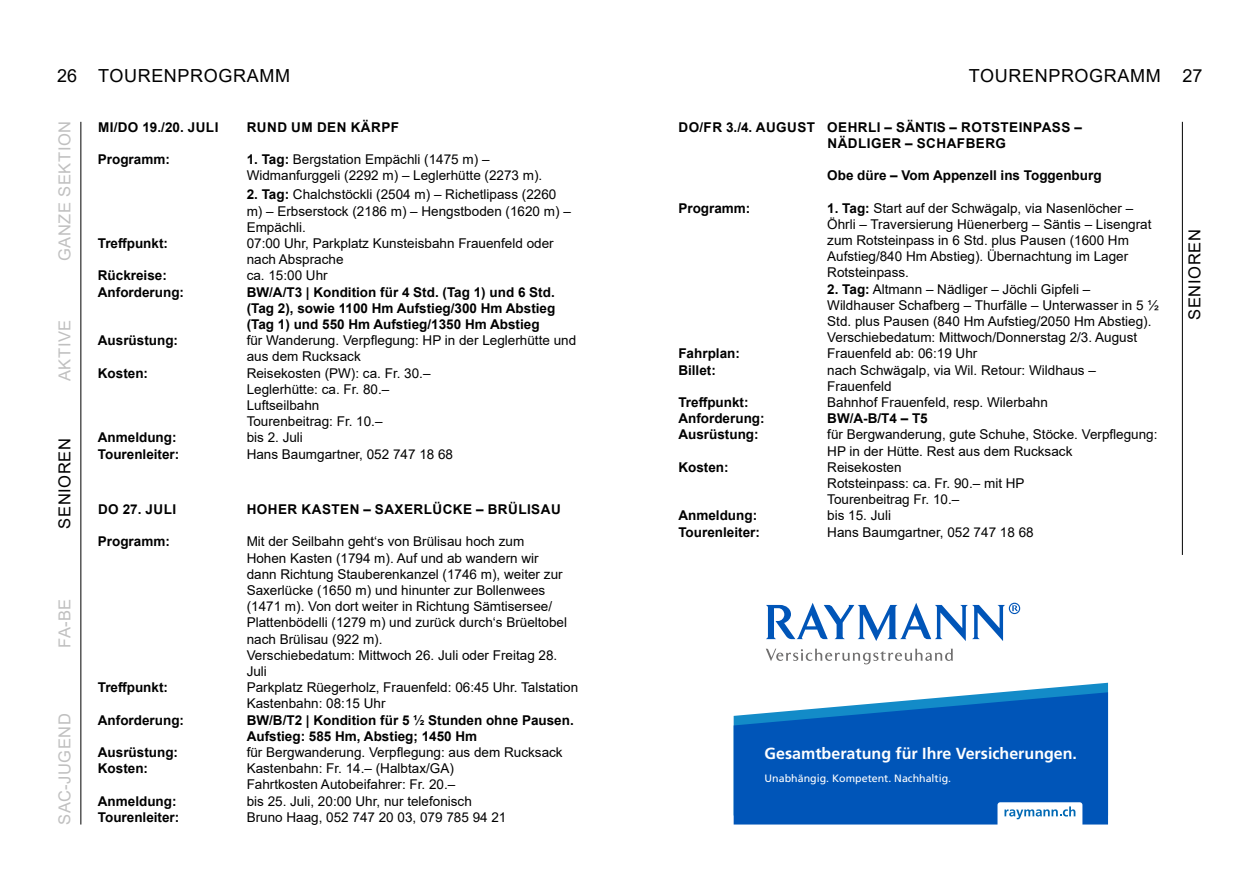
<style>
.page{position:relative;width:1259px;height:893px;background:#fff}
.page>*{position:absolute;margin:0;border:0;box-sizing:border-box;transform-origin:0 0}
.t1{font:18px "Arial";letter-spacing:.035em;color:#000}
.t2{font:16.5px "Arial";letter-spacing:.035em;color:#c0c0c0}
.t3{font:16.5px "Arial";letter-spacing:.035em;color:#000}
.t4{font:700 16.05px "Frutiger LT Std";color:#fff}
.t5{font:13.5px/16.2px "Arial";color:#000}
.t6{font:700 13.5px/16.2px "Arial";color:#000;text-align:justify}
.t7{font:700 13.5px/16.2px "Arial";letter-spacing:.035em;color:#000}
.t8{font:10.65px "Frutiger LT Std";color:#fff}
.s1{font-weight:700}
</style>
<div class="page">
<hr style="left:80px;top:122px;width:1px;height:702px;background:#000">
<hr style="left:1182px;top:122px;width:1px;height:433px;background:#000">
<svg style="left:1004px;top:683px;width:104px;height:9px"></svg>
<svg style="left:733px;top:692px;width:375px;height:132px;background:#1264bd"></svg>
<svg style="left:766px;top:649px;width:187px;height:15px"></svg>
<svg style="left:766px;top:603px;width:254px;height:38px"></svg>
<svg style="left:997px;top:802px;width:85px;height:22px"></svg>
<h1 class="t1" style="left:57px;top:64px;width:22px">26</h1>
<p class="t2" style="left:53px;top:261px;width:142px;rotate:-90deg">GANZE SEKTION</p>
<p class="t2" style="left:53px;top:381px;width:63px;rotate:-90deg">AKTIVE</p>
<p class="t3" style="left:53px;top:529px;width:92px;rotate:-90deg">SENIOREN</p>
<p class="t2" style="left:53px;top:648px;width:51px;rotate:-90deg">FA-BE</p>
<p class="t2" style="left:53px;top:825px;width:113px;rotate:-90deg">SAC-JUGEND</p>
<h1 class="t1" style="left:98px;top:64px;width:193px">TOURENPROGRAMM</h1>
<h1 class="t1" style="left:969px;top:64px;width:235px">TOURENPROGRAMM 27</h1>
<p class="t7" style="left:98px;top:119px;width:122px">MI/DO 19./20. JULI</p>
<p class="t7" style="left:247px;top:119px;width:154px">RUND UM DEN KÄRPF</p>
<p class="t6" style="left:98px;top:151px;width:74px">Programm:</p>
<p class="t5" style="left:247px;top:151px;width:297px"><span class="s1">1. Tag:</span> Bergstation Empächli (1475 m) –<br>Widmanfurggeli (2292 m) – Leglerhütte (2273 m).</p>
<p class="t5" style="left:247px;top:187px;width:326px"><span class="s1">2. Tag:</span> Chalchstöckli (2504 m) – Richetlipass (2260 m) – Erbserstock (2186 m) – Hengstboden (1620 m) –<br>Empächli.</p>
<p class="t6" style="left:98px;top:235px;width:72px">Treffpunkt:</p>
<p class="t5" style="left:247px;top:235px;width:308px">07:00 Uhr, Parkplatz Kunsteisbahn Frauenfeld oder nach Absprache</p>
<p class="t6" style="left:98px;top:268px;width:71px">Rückreise:</p>
<p class="t5" style="left:247px;top:268px;width:83px">ca. 15:00 Uhr</p>
<p class="t6" style="left:98px;top:284px;width:88px">Anforderung:</p>
<p class="t6" style="left:247px;top:284px;width:310px">BW/A/T3 | Kondition für 4 Std. (Tag 1) und 6 Std. (Tag 2), sowie 1100 Hm Aufstieg/300 Hm Abstieg (Tag 1) und 550 Hm Aufstieg/1350 Hm Abstieg</p>
<p class="t6" style="left:98px;top:333px;width:82px">Ausrüstung:</p>
<p class="t5" style="left:247px;top:332px;width:331px">für Wanderung. Verpflegung: HP in der Leglerhütte und aus dem Rucksack</p>
<p class="t6" style="left:98px;top:365px;width:52px">Kosten:</p>
<p class="t5" style="left:247px;top:365px;width:185px">Reisekosten (PW): ca. Fr. 30.–<br>Leglerhütte: ca. Fr. 80.–<br>Luftseilbahn<br>Tourenbeitrag: Fr. 10.–</p>
<p class="t6" style="left:98px;top:430px;width:80px">Anmeldung:</p>
<p class="t5" style="left:247px;top:430px;width:58px">bis 2. Juli</p>
<p class="t6" style="left:98px;top:446px;width:83px">Tourenleiter:</p>
<p class="t5" style="left:247px;top:446px;width:208px">Hans Baumgartner, 052 747 18 68</p>
<p class="t6" style="left:98px;top:501px;width:80px">DO 27. JULI</p>
<p class="t7" style="left:247px;top:501px;width:316px">HOHER KASTEN – SAXERLÜCKE – BRÜLISAU</p>
<p class="t6" style="left:98px;top:534px;width:74px">Programm:</p>
<p class="t5" style="left:247px;top:533px;width:322px">Mit der Seilbahn geht‘s von Brülisau hoch zum Hohen Kasten (1794 m). Auf und ab wandern wir dann Richtung Stauberenkanzel (1746 m), weiter zur Saxerlücke (1650 m) und hinunter zur Bollenwees (1471 m). Von dort weiter in Richtung Sämtisersee/ Plattenbödelli (1279 m) und zurück durch‘s Brüeltobel nach Brülisau (922 m).<br>Verschiebedatum: Mittwoch 26. Juli oder Freitag 28.<br>Juli</p>
<p class="t6" style="left:98px;top:679px;width:72px">Treffpunkt:</p>
<p class="t5" style="left:247px;top:679px;width:333px">Parkplatz Rüegerholz, Frauenfeld: 06:45 Uhr. Talstation<br>Kastenbahn: 08:15 Uhr</p>
<p class="t6" style="left:98px;top:712px;width:88px">Anforderung:</p>
<p class="t6" style="left:247px;top:712px;width:329px">BW/B/T2 | Kondition für 5 ½ Stunden ohne Pausen.<br>Aufstieg: 585 Hm, Abstieg; 1450 Hm</p>
<p class="t6" style="left:98px;top:744px;width:82px">Ausrüstung:</p>
<p class="t5" style="left:247px;top:744px;width:317px">für Bergwanderung. Verpflegung: aus dem Rucksack</p>
<p class="t6" style="left:98px;top:760px;width:52px">Kosten:</p>
<p class="t5" style="left:247px;top:760px;width:210px">Kastenbahn: Fr. 14.– (Halbtax/GA)<br>Fahrtkosten Autobeifahrer: Fr. 20.–</p>
<p class="t6" style="left:98px;top:793px;width:80px">Anmeldung:</p>
<p class="t5" style="left:247px;top:793px;width:227px">bis 25. Juli, 20:00 Uhr, nur telefonisch</p>
<p class="t6" style="left:98px;top:809px;width:83px">Tourenleiter:</p>
<p class="t5" style="left:247px;top:809px;width:261px">Bruno Haag, 052 747 20 03, 079 785 94 21</p>
<p class="t7" style="left:827px;top:119px;width:256px;text-indent:-149px">DO/FR 3./4. AUGUST OEHRLI – SÄNTIS – ROTSTEINPASS –<br>NÄDLIGER – SCHAFBERG</p>
<p class="t6" style="left:827px;top:168px;width:276px">Obe düre – Vom Appenzell ins Toggenburg</p>
<p class="t6" style="left:678px;top:200px;width:74px">Programm:</p>
<p class="t5" style="left:827px;top:200px;width:326px"><span class="s1">1. Tag:</span> Start auf der Schwägalp, via Nasenlöcher – Öhrli – Traversierung Hüenerberg – Säntis – Lisengrat zum Rotsteinpass in 6 Std. plus Pausen (1600 Hm Aufstieg/840 Hm Abstieg). Übernachtung im Lager Rotsteinpass.</p>
<p class="t5" style="left:827px;top:281px;width:333px"><span class="s1">2. Tag:</span> Altmann – Nädliger – Jöchli Gipfeli – Wildhauser Schafberg – Thurfälle – Unterwasser in 5 ½ Std. plus Pausen (840 Hm Aufstieg/2050 Hm Abstieg).<br>Verschiebedatum: Mittwoch/Donnerstag 2/3. August</p>
<p class="t6" style="left:678px;top:346px;width:63px">Fahrplan:</p>
<p class="t5" style="left:827px;top:346px;width:152px">Frauenfeld ab: 06:19 Uhr</p>
<p class="t6" style="left:678px;top:362px;width:39px">Billet:</p>
<p class="t5" style="left:827px;top:362px;width:270px">nach Schwägalp, via Wil. Retour: Wildhaus –<br>Frauenfeld</p>
<p class="t6" style="left:678px;top:394px;width:72px">Treffpunkt:</p>
<p class="t5" style="left:827px;top:394px;width:222px">Bahnhof Frauenfeld, resp. Wilerbahn</p>
<p class="t6" style="left:678px;top:411px;width:88px">Anforderung:</p>
<p class="t6" style="left:827px;top:411px;width:102px">BW/A-B/T4 – T5</p>
<p class="t6" style="left:678px;top:427px;width:82px">Ausrüstung:</p>
<p class="t5" style="left:827px;top:427px;width:332px">für Bergwanderung, gute Schuhe, Stöcke. Verpflegung:<br>HP in der Hütte. Rest aus dem Rucksack</p>
<p class="t6" style="left:678px;top:459px;width:52px">Kosten:</p>
<p class="t5" style="left:827px;top:459px;width:199px">Reisekosten<br>Rotsteinpass: ca. Fr. 90.– mit HP<br>Tourenbeitrag Fr. 10.–</p>
<p class="t6" style="left:678px;top:508px;width:80px">Anmeldung:</p>
<p class="t5" style="left:827px;top:508px;width:65px">bis 15. Juli</p>
<p class="t6" style="left:678px;top:524px;width:83px">Tourenleiter:</p>
<p class="t5" style="left:827px;top:524px;width:208px">Hans Baumgartner, 052 747 18 68</p>
<p class="t3" style="left:1183px;top:320px;width:92px;rotate:-90deg">SENIOREN</p>
<p class="t4" style="left:764px;top:744px;width:314px">Gesamtberatung für Ihre Versicherungen.</p>
<p class="t8" style="left:764px;top:772px;width:188px">Unabhängig. Kompetent. Nachhaltig.</p>
</div>
